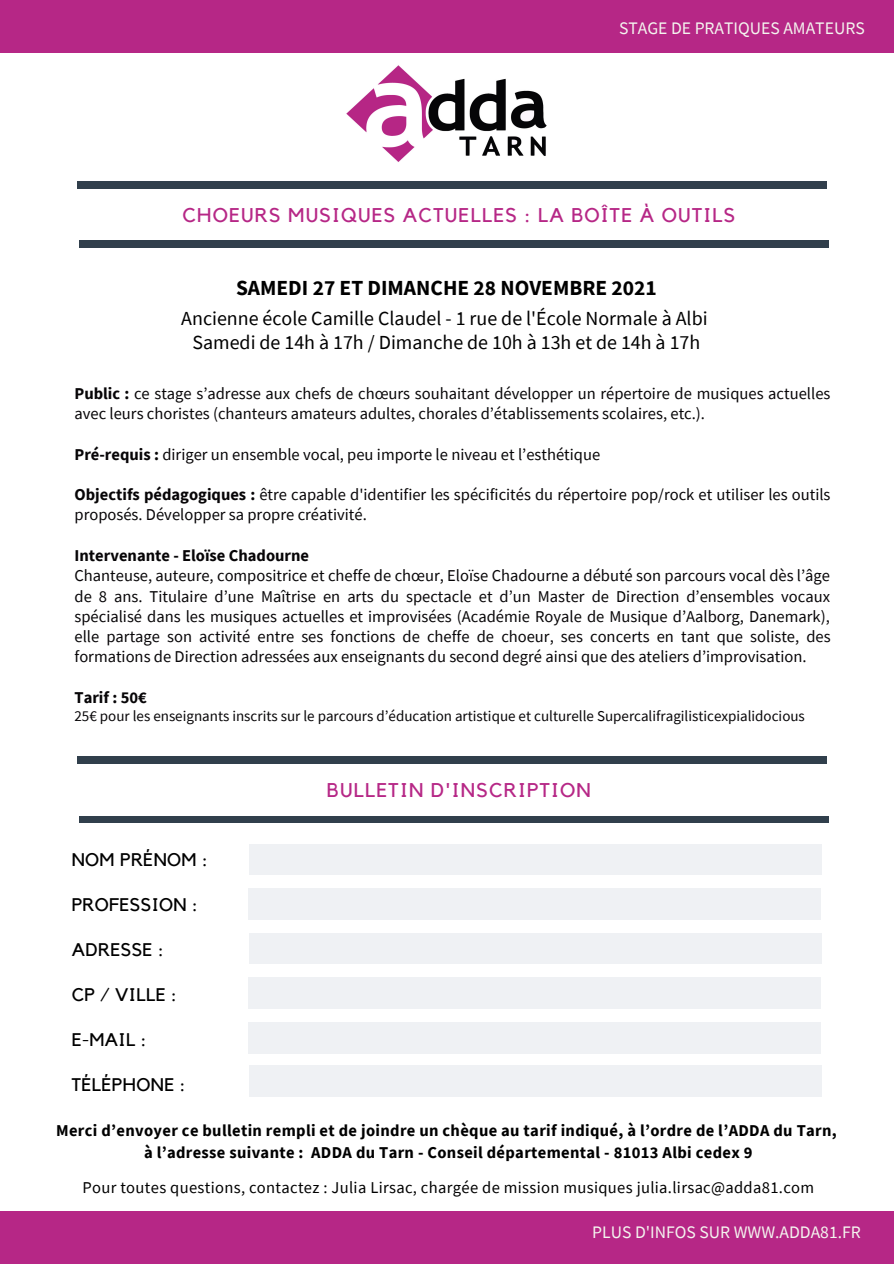
<style>
.page{position:relative;width:894px;height:1264px;background:#fff}
.page>*{position:absolute;margin:0;border:0;box-sizing:border-box;transform-origin:0 0}
.t1{font:700 21.45px "Source Sans Pro";color:#000}
.t2{font:19.95px "Source Sans Pro";color:#000}
.t3{font:19.8px "Kollektif";letter-spacing:.06em;color:#b62786}
.t4{font:18.15px "Kollektif";letter-spacing:.02em;color:#000}
.t5{font:17.55px "Source Sans Pro";color:#f4f5ef}
.t6{font:16.5px/20.2px "Source Sans Pro";color:#070507}
.t7{font:700 16.5px "Source Sans Pro";letter-spacing:.02em;color:#000}
.t8{font:16.5px "Source Sans Pro";letter-spacing:.02em;color:#000}
.t9{font:700 16.5px "Source Sans Pro";color:#070507}
.t10{font:15px "Source Sans Pro";color:#070507}
.s1{font-weight:700}
</style>
<div class="page">
<div style="left:249px;top:844px;width:572px;height:30px;background:#eff1f4"></div>
<div style="left:248px;top:888px;width:572px;height:31px;background:#eff1f4"></div>
<div style="left:249px;top:933px;width:572px;height:30px;background:#eff1f4"></div>
<div style="left:248px;top:977px;width:572px;height:31px;background:#eff1f4"></div>
<div style="left:248px;top:1022px;width:572px;height:31px;background:#eff1f4"></div>
<div style="left:0;top:0;width:893px;height:53px;background:#b62786"></div>
<div style="left:0;top:1211px;width:893px;height:52px;background:#b62786"></div>
<img style="left:346px;top:65px;width:201px;height:97px">
<div style="left:77px;top:181px;width:749px;height:7px;background:#313f4c"></div>
<div style="left:79px;top:241px;width:749px;height:6px;background:#313f4c"></div>
<div style="left:77px;top:756px;width:749px;height:7px;background:#313f4c"></div>
<div style="left:79px;top:816px;width:749px;height:6px;background:#313f4c"></div>
<div style="left:249px;top:1065px;width:572px;height:31px;background:#eff1f4"></div>
<p class="t5" style="left:619px;top:17px;width:247px">STAGE DE PRATIQUES AMATEURS</p>
<p class="t3" style="left:182px;top:206px;width:554px">CHOEURS MUSIQUES ACTUELLES : LA BOÎTE À OUTILS</p>
<p class="t1" style="left:236px;top:273px;width:422px">SAMEDI 27 ET DIMANCHE 28 NOVEMBRE 2021</p>
<p class="t2" style="left:181px;top:305px;width:527px">Ancienne école Camille Claudel - 1 rue de l'École Normale à Albi</p>
<p class="t2" style="left:192px;top:329px;width:509px">Samedi de 14h à 17h / Dimanche de 10h à 13h et de 14h à 17h</p>
<p class="t6" style="left:74px;top:383px;width:757px"><span class="s1">Public :</span> ce stage s’adresse aux chefs de chœurs souhaitant développer un répertoire de musiques actuelles avec leurs choristes (chanteurs amateurs adultes, chorales d’établissements scolaires, etc.).</p>
<p class="t6" style="left:74px;top:443px;width:527px"><span class="s1">Pré-requis :</span> diriger un ensemble vocal, peu importe le niveau et l’esthétique</p>
<p class="t6" style="left:74px;top:484px;width:757px"><span class="s1">Objectifs pédagogiques :</span> être capable d'identifier les spécificités du répertoire pop/rock et utiliser les outils proposés. Développer sa propre créativité.</p>
<p class="t9" style="left:74px;top:545px;width:236px">Intervenante - Eloïse Chadourne</p>
<p class="t6" style="left:74px;top:565px;width:757px;text-align:justify">Chanteuse, auteure, compositrice et cheffe de chœur, Eloïse Chadourne a débuté son parcours vocal dès l’âge de 8 ans. Titulaire d’une Maîtrise en arts du spectacle et d’un Master de Direction d’ensembles vocaux spécialisé dans les musiques actuelles et improvisées (Académie Royale de Musique d’Aalborg, Danemark), elle partage son activité entre ses fonctions de cheffe de choeur, ses concerts en tant que soliste, des formations de Direction adressées aux enseignants du second degré ainsi que des ateliers d’improvisation.</p>
<p class="t9" style="left:74px;top:686px;width:74px">Tarif : 50€</p>
<p class="t10" style="left:74px;top:706px;width:731px">25€ pour les enseignants inscrits sur le parcours d’éducation artistique et culturelle Supercalifragilisticexpialidocious</p>
<p class="t4" style="left:72px;top:851px;width:137px">NOM PRÉNOM :</p>
<p class="t4" style="left:72px;top:896px;width:127px">PROFESSION :</p>
<p class="t4" style="left:72px;top:941px;width:93px">ADRESSE :</p>
<p class="t4" style="left:72px;top:986px;width:107px">CP / VILLE :</p>
<p class="t4" style="left:72px;top:1031px;width:76px">E-MAIL :</p>
<p class="t4" style="left:72px;top:1076px;width:115px">TÉLÉPHONE :</p>
<p class="t3" style="left:327px;top:781px;width:265px">BULLETIN D'INSCRIPTION</p>
<p class="t7" style="left:56px;top:1119px;width:782px">Merci d’envoyer ce bulletin rempli et de joindre un chèque au tarif indiqué, à l’ordre de l’ADDA du Tarn,</p>
<p class="t7" style="left:144px;top:1141px;width:610px">à l’adresse suivante : ADDA du Tarn - Conseil départemental - 81013 Albi cedex 9</p>
<p class="t8" style="left:82px;top:1176px;width:733px">Pour toutes questions, contactez : Julia Lirsac, chargée de mission musiques julia.lirsac@adda81.com</p>
<p class="t5" style="left:592px;top:1220px;width:270px">PLUS D'INFOS SUR WWW.ADDA81.FR</p>
</div>
